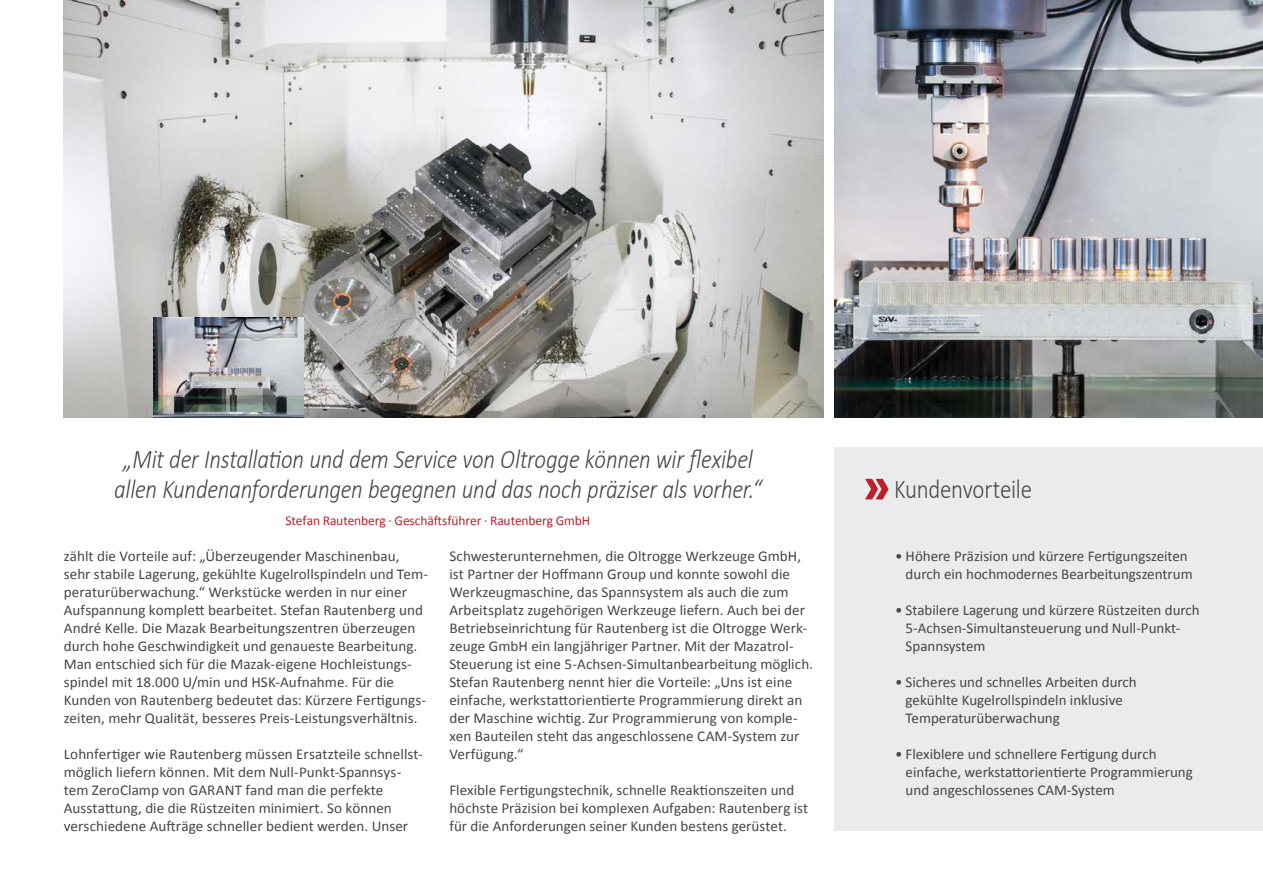
<style>
.page{position:relative;width:1263px;height:893px;background:#fff}
.page>*{position:absolute;margin:0;border:0;box-sizing:border-box;transform-origin:0 0}
.t1{font:italic 300 27px/30px "Calibri";letter-spacing:-.01em;color:#454647;text-align:center;scale:.85 1}
.t2{font:300 27px "Calibri";letter-spacing:-.015em;color:#454647;scale:.85 1}
.t3{font:15px/18px "Calibri";color:#454647}
.t4{font:13.5px "Calibri";letter-spacing:-.01em;color:#be1f2c}
</style>
<div class="page">
<img style="left:64px;top:0;width:760px;height:417px">
<div style="left:835px;top:448px;width:428px;height:383px;background:#eaebec"></div>
<svg style="left:865px;top:479px;width:23px;height:20px"></svg>
<img style="left:835px;top:0;width:428px;height:417px">
<img style="left:153px;top:317px;width:150px;height:100px">
<h1 class="t1" style="left:114px;top:444px;width:763px">„Mit der Installation und dem Service von Oltrogge können wir flexibel allen Kundenanforderungen begegnen und das noch präziser als vorher.“</h1>
<p class="t4" style="left:286px;top:512px;width:306px">Stefan Rautenberg · Geschäftsführer · Rautenberg GmbH</p>
<p class="t3" style="left:64px;top:547px;width:366px">zählt die Vorteile auf: „Überzeugender Maschinenbau, sehr stabile Lagerung, gekühlte Kugelrollspindeln und Tem&shy;peraturüberwachung.“ Werkstücke werden in nur einer Aufspannung komplett bearbeitet. Stefan Rautenberg und André Kelle. Die Mazak Bearbeitungszentren überzeugen durch hohe Geschwindigkeit und genaueste Bearbeitung.<br>Man entschied sich für die Mazak-eigene Hochleistungs&shy;spindel mit 18.000 U/min und HSK-Aufnahme. Für die Kunden von Rautenberg bedeutet das: Kürzere Fertigungs&shy;zeiten, mehr Qualität, besseres Preis-Leistungsverhältnis.</p>
<p class="t3" style="left:64px;top:745px;width:361px">Lohnfertiger wie Rautenberg müssen Ersatzteile schnellst&shy;möglich liefern können. Mit dem Null-Punkt-Spannsys&shy;tem ZeroClamp von GARANT fand man die perfekte Ausstattung, die die Rüstzeiten minimiert. So können verschiedene Aufträge schneller bedient werden. Unser</p>
<p class="t3" style="left:449px;top:547px;width:365px">Schwesterunternehmen, die Oltrogge Werkzeuge GmbH, ist Partner der Hoffmann Group und konnte sowohl die Werkzeugmaschine, das Spannsystem als auch die zum Arbeitsplatz zugehörigen Werkzeuge liefern. Auch bei der Betriebseinrichtung für Rautenberg ist die Oltrogge Werk&shy;zeuge GmbH ein langjähriger Partner. Mit der Mazatrol-Steuerung ist eine 5-Achsen-Simultanbearbeitung möglich.<br>Stefan Rautenberg nennt hier die Vorteile: „Uns ist eine einfache, werkstattorientierte Programmierung direkt an der Maschine wichtig. Zur Programmierung von komple&shy;xen Bauteilen steht das angeschlossene CAM-System zur Verfügung.“</p>
<p class="t3" style="left:449px;top:781px;width:360px">Flexible Fertigungstechnik, schnelle Reaktionszeiten und höchste Präzision bei komplexen Aufgaben: Rautenberg ist für die Anforderungen seiner Kunden bestens gerüstet.</p>
<h1 class="t2" style="left:894px;top:472px;width:164px">Kundenvorteile</h1>
<p class="t3" style="left:906px;top:547px;width:288px;text-indent:-10px">• Höhere Präzision und kürzere Fertigungszeiten durch ein hochmodernes Bearbeitungszentrum</p>
<p class="t3" style="left:906px;top:601px;width:296px;text-indent:-10px">• Stabilere Lagerung und kürzere Rüstzeiten durch<br>5-Achsen-Simultansteuerung und Null-Punkt-<br>Spannsystem</p>
<p class="t3" style="left:906px;top:673px;width:233px;text-indent:-10px">• Sicheres und schnelles Arbeiten durch gekühlte Kugelrollspindeln inklusive<br>Temperaturüberwachung</p>
<p class="t3" style="left:906px;top:745px;width:289px;text-indent:-10px">• Flexiblere und schnellere Fertigung durch einfache, werkstattorientierte Programmierung und angeschlossenes CAM-System</p>
</div>
